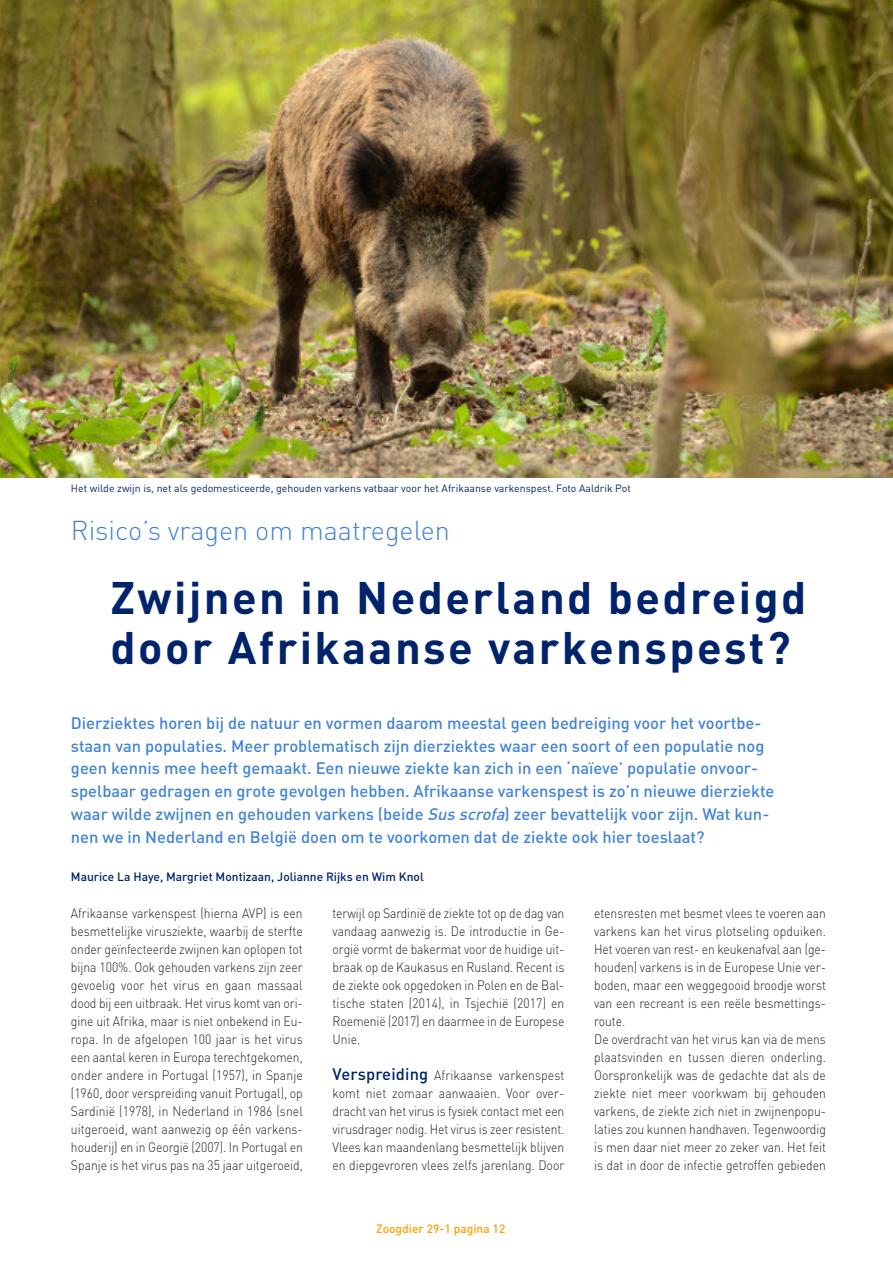
<style>
.page{position:relative;width:893px;height:1263px;background:#fff}
.page>*{position:absolute;margin:0;border:0;box-sizing:border-box;transform-origin:0 0}
.t1{font:700 45px/49.9px "DIN";letter-spacing:.055em;color:#00236b}
.t2{font:300 27px "DIN";color:#4385d5}
.t3{font:500 16.5px/22.8px "DIN";color:#4385d5}
.t4{font:300 13.5px/18px "DIN";color:#231f20;text-align:justify;scale:.9 1}
.t5{font:500 12px "DIN";color:#00236b}
.t6{font:500 12px "DIN";color:#ff9f00}
.t7{font:10.5px "DIN";color:#00236b}
.s1{font-style:italic}
.s2{font-weight:500;font-size:16.5px;color:#00236b}
</style>
<div class="page">
<img style="left:0;top:0;width:893px;height:478px">
<p class="t7" style="left:71px;top:482px;width:561px">Het wilde zwijn is, net als gedomesticeerde, gehouden varkens vatbaar voor het Afrikaanse varkenspest. Foto Aaldrik Pot</p>
<h2 class="t2" style="left:71px;top:515px;width:381px">Risico’s vragen om maatregelen</h2>
<h1 class="t1" style="left:111px;top:573px;width:697px">Zwijnen in Nederland bedreigd door Afrikaanse varkenspest?</h1>
<p class="t3" style="left:71px;top:712px;width:705px">Dierziektes horen bij de natuur en vormen daarom meestal geen bedreiging voor het voortbe&shy;staan van populaties. Meer problematisch zijn dierziektes waar een soort of een populatie nog geen kennis mee heeft gemaakt. Een nieuwe ziekte kan zich in een ‘naïeve’ populatie onvoor&shy;spelbaar gedragen en grote gevolgen hebben. Afrikaanse varkenspest is zo’n nieuwe dierziekte waar wilde zwijnen en gehouden varkens (beide <span class="s1">Susscrofa</span>) zeer bevattelijk voor zijn. Wat kun&shy;nen we in Nederland en België doen om te voorkomen dat de ziekte ook hier toeslaat?</p>
<p class="t5" style="left:71px;top:869px;width:354px">Maurice La Haye, Margriet Montizaan, Jolianne Rijks en Wim Knol</p>
<p class="t4" style="left:71px;top:904px;width:259px">Afrikaanse varkenspest (hierna AVP) is een besmettelijke virusziekte, waarbij de sterfte onder geïnfecteerde zwijnen kan oplopen tot bijna 100%. Ook gehouden varkens zijn zeer gevoelig voor het virus en gaan massaal dood bij een uitbraak. Het virus komt van ori&shy;gine uit Afrika, maar is niet onbekend in Eu&shy;ropa. In de afgelopen 100 jaar is het virus een aantal keren in Europa terechtgekomen, onder andere in Portugal (1957), in Spanje (1960, door verspreiding vanuit Portugal), op Sardinië (1978), in Nederland in 1986 (snel uitgeroeid, want aanwezig op één varkens&shy;houderij) en in Georgië (2007). In Portugal en Spanje is het virus pas na 35 jaar uitgeroeid,</p>
<p class="t4" style="left:333px;top:904px;width:259px">terwijl op Sardinië de ziekte tot op de dag van vandaag aanwezig is. De introductie in Ge&shy;orgië vormt de bakermat voor de huidige uit&shy;braak op de Kaukasus en Rusland. Recent is de ziekte ook opgedoken in Polen en de Bal&shy;tische staten (2014), in Tsjechië (2017) en Roemenië (2017) en daarmee in de Europese Unie.</p>
<p class="t4" style="left:333px;top:1066px;width:259px"><span class="s2">Verspreiding</span> Afrikaanse varkenspest komt niet zomaar aanwaaien. Voor over&shy;dracht van het virus is fysiek contact met een virusdrager nodig. Het virus is zeer resistent.<br>Vlees kan maandenlang besmettelijk blijven en diepgevroren vlees zelfs jarenlang. Door</p>
<p class="t6" style="left:376px;top:1222px;width:131px">Zoogdier 29-1 pagina 12</p>
<p class="t4" style="left:594px;top:904px;width:259px;text-align:left">etensresten met besmet vlees te voeren aan varkens kan het virus plotseling opduiken.<br>Het voeren van rest- en keukenafval aan (ge&shy;houden) varkens is in de Europese Unie ver&shy;boden, maar een weggegooid broodje worst van een recreant is een reële besmettings&shy;route.<br>De overdracht van het virus kan via de mens plaatsvinden en tussen dieren onderling.<br>Oorspronkelijk was de gedachte dat als de ziekte niet meer voorkwam bij gehouden varkens, de ziekte zich niet in zwijnenpopu&shy;laties zou kunnen handhaven. Tegenwoordig is men daar niet meer zo zeker van. Het feit is dat in door de infectie getroffen gebieden</p>
</div>
